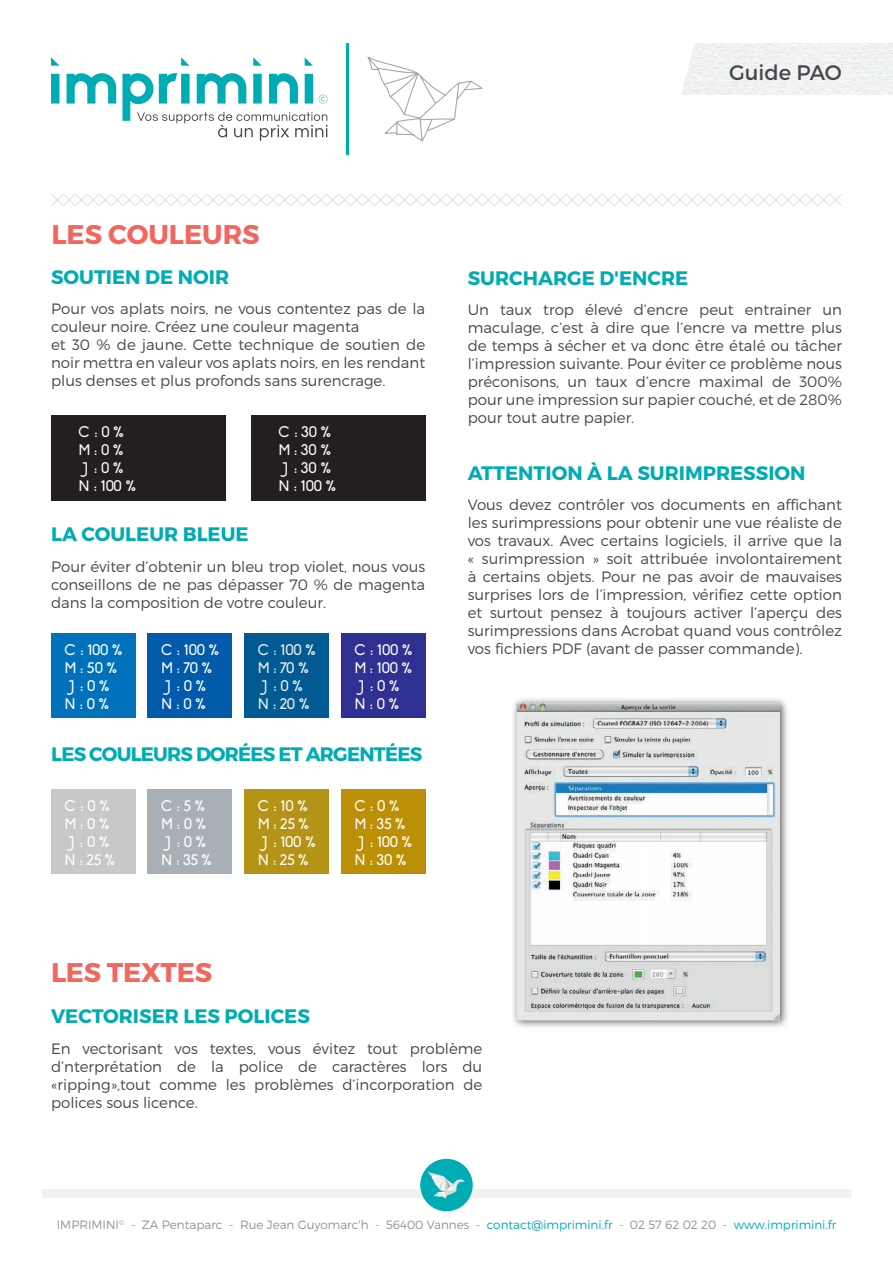
<style>
.page{position:relative;width:893px;height:1263px;background:#fff}
.page>*{position:absolute;margin:0;border:0;box-sizing:border-box;transform-origin:0 0}
.t1{font:700 27px "Montserrat";letter-spacing:-.005em;color:#f1665d}
.t2{font:21px "Montserrat";color:#46474a}
.t3{font:700 19.5px "Montserrat";color:#00acb3}
.t4{font:700 19.5px "Montserrat";letter-spacing:-.04em;color:#00acb3}
.t5{font:300 15px/18px "Montserrat";color:#46474a;text-align:justify}
.t6{font:15px/18px "Biko";letter-spacing:-.02em;color:#fff}
.t7{font:15px/18px "Biko";letter-spacing:-.045em;color:#f2f1f0}
.t8{font:300 12px "Montserrat";color:#919393}
.s1{color:#00acb3}
</style>
<div class="page">
<div style="left:51px;top:634px;width:84px;height:84px;background:#0072bc"></div>
<div style="left:148px;top:634px;width:84px;height:84px;background:#015aaa"></div>
<div style="left:244px;top:634px;width:85px;height:84px;background:#015a92"></div>
<div style="left:341px;top:634px;width:84px;height:84px;background:#2e3092"></div>
<div style="left:51px;top:789px;width:84px;height:84px;background:#c7c8ca"></div>
<div style="left:148px;top:789px;width:84px;height:84px;background:#a8b0b6"></div>
<div style="left:244px;top:789px;width:85px;height:84px;background:#b49316"></div>
<div style="left:341px;top:789px;width:84px;height:84px;background:#bb9006"></div>
<div style="left:51px;top:415px;width:174px;height:86px;background:#231f20"></div>
<div style="left:251px;top:415px;width:174px;height:86px;background:#231f20"></div>
<div style="left:511px;top:697px;width:278px;height:332px;background:#231f20;opacity:.75"></div>
<img style="left:513px;top:702px;width:270px;height:323px">
<img style="left:681px;top:44px;width:212px;height:51px">
<div style="left:42px;top:1189px;width:809px;height:9px;background:#f2f1f0"></div>
<div style="left:420px;top:1159px;width:53px;height:52px;background:#00acb3;border-radius:50%"></div>
<svg style="left:428px;top:1171px;width:37px;height:28px"></svg>
<svg style="left:367px;top:56px;width:116px;height:86px"></svg>
<svg style="left:51px;top:57px;width:276px;height:84px"></svg>
<hr style="left:346px;top:43px;width:3px;height:112px;background:#00acb3">
<svg style="left:51px;top:194px;width:791px;height:12px"></svg>
<h2 class="t2" style="left:729px;top:59px;width:114px">Guide PAO</h2>
<h1 class="t1" style="left:51px;top:218px;width:210px">LES COULEURS</h1>
<h3 class="t3" style="left:51px;top:265px;width:180px">SOUTIEN DE NOIR</h3>
<p class="t5" style="left:51px;top:300px;width:376px;text-align:left">Pour vos aplats noirs, ne vous contentez pas de la couleur noire. Créez une couleur magenta<br>et 30 % de jaune. Cette technique de soutien de noir mettra en valeur vos aplats noirs, en les rendant plus denses et plus profonds sans surencrage.</p>
<p class="t6" style="left:79px;top:423px;width:59px">C : 0 %<br>M : 0 %<br>J : 0 %<br>N : 100 %</p>
<p class="t6" style="left:279px;top:423px;width:59px">C : 30 %<br>M : 30 %<br>J : 30 %<br>N : 100 %</p>
<h3 class="t3" style="left:51px;top:522px;width:199px">LA COULEUR BLEUE</h3>
<p class="t5" style="left:51px;top:557px;width:376px">Pour éviter d’obtenir un bleu trop violet, nous vous conseillons de ne pas dépasser 70 % de magenta dans la composition de votre couleur.</p>
<p class="t6" style="left:65px;top:641px;width:60px">C : 100 %<br>M : 50 %<br>J : 0 %<br>N : 0 %</p>
<p class="t6" style="left:161px;top:641px;width:60px">C : 100 %<br>M : 70 %<br>J : 0 %<br>N : 0 %</p>
<p class="t7" style="left:258px;top:641px;width:60px">C : 100 %<br>M : 70 %<br>J : 0 %<br>N : 20 %</p>
<p class="t6" style="left:354px;top:641px;width:60px">C : 100 %<br>M : 100 %<br>J : 0 %<br>N : 0 %</p>
<h3 class="t4" style="left:51px;top:742px;width:373px">LES COULEURS DORÉES ET ARGENTÉES</h3>
<p class="t6" style="left:65px;top:797px;width:52px">C : 0 %<br>M : 0 %<br>J : 0 %<br>N : 25 %</p>
<p class="t6" style="left:161px;top:797px;width:52px">C : 5 %<br>M : 0 %<br>J : 0 %<br>N : 35 %</p>
<p class="t6" style="left:258px;top:797px;width:59px">C : 10 %<br>M : 25 %<br>J : 100 %<br>N : 25 %</p>
<p class="t6" style="left:354px;top:797px;width:59px">C : 0 %<br>M : 35 %<br>J : 100 %<br>N : 30 %</p>
<h3 class="t3" style="left:468px;top:266px;width:222px">SURCHARGE D'ENCRE</h3>
<p class="t5" style="left:468px;top:301px;width:376px">Un taux trop élevé d’encre peut entrainer un maculage, c’est à dire que l’encre va mettre plus de temps à sécher et va donc être étalé ou tâcher l’impression suivante. Pour éviter ce problème nous préconisons, un taux d’encre maximal de 300% pour une impression sur papier couché, et de 280% pour tout autre papier.</p>
<h3 class="t3" style="left:468px;top:461px;width:339px">ATTENTION À LA SURIMPRESSION</h3>
<p class="t5" style="left:468px;top:496px;width:376px">Vous devez contrôler vos documents en affichant les surimpressions pour obtenir une vue réaliste de vos travaux. Avec certains logiciels, il arrive que la « surimpression » soit attribuée involontairement à certains objets. Pour ne pas avoir de mauvaises surprises lors de l’impression, vérifiez cette option et surtout pensez à toujours activer l’aperçu des surimpressions dans Acrobat quand vous contrôlez vos fichiers PDF (avant de passer commande).</p>
<h1 class="t1" style="left:51px;top:955px;width:163px">LES TEXTES</h1>
<h3 class="t3" style="left:51px;top:1004px;width:260px">VECTORISER LES POLICES</h3>
<p class="t5" style="left:51px;top:1039px;width:433px">En vectorisant vos textes, vous évitez tout problème d’nterprétation de la police de caractères lors du «ripping»,tout comme les problèmes d’incorporation de polices sous licence.</p>
<p class="t8" style="left:57px;top:1217px;width:781px">IMPRIMINI<sup>©</sup> - ZA Pentaparc - Rue Jean Guyomarc'h - 56400 Vannes - <span class="s1">contact@imprimini.fr</span> - 02 57 62 02 20 - <span class="s1">www.imprimini.fr</span></p>
</div>
